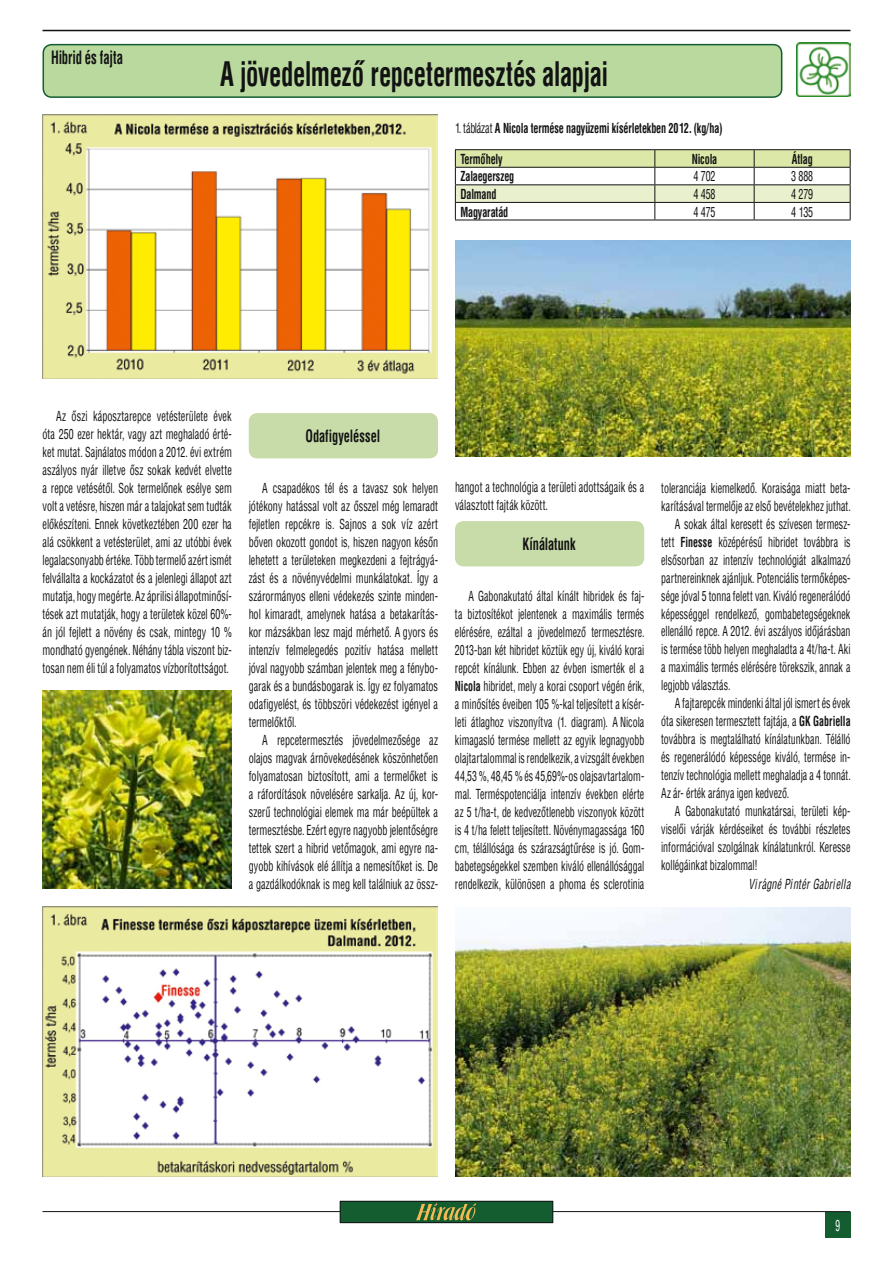
<style>
.page{position:relative;width:893px;height:1263px;background:#fff}
.page>*{position:absolute;margin:0;border:0;box-sizing:border-box;transform-origin:0 0}
.t1{font:700 condensed 33px "Switzerland HUN";color:#121212}
.t2{font:700 condensed 18px "Switzerland HUN";letter-spacing:.005em;color:#121212;scale:.94 1}
.t3{font:700 condensed 16.5px "Switzerland HUN";letter-spacing:.005em;color:#121212}
.t4{font:condensed 15px "Switzerland HUN";color:#fff;scale:.85 1}
.t5{font:condensed 13.5px/18px "Switzerland HUN";letter-spacing:.015em;color:#121212;text-align:justify}
.t6{font:700 condensed 13.5px "Switzerland HUN";color:#121212}
.t7{font:italic condensed 13.5px "Switzerland HUN";letter-spacing:-.01em;color:#121212}
.s1{font-weight:400}
.s2{font-weight:700}
</style>
<div class="page">
<div style="left:825px;top:1212px;width:25px;height:25px;background:#135d31"></div>
<hr style="left:43px;top:30px;width:807px;height:1px;background:#121212">
<hr style="left:43px;top:1211px;width:807px;height:1px;background:#121212">
<div style="left:340px;top:1201px;width:213px;height:22px;background:#135d31"></div>
<svg style="left:416px;top:1203px;width:60px;height:17px"></svg>
<div style="left:340px;top:1201px;width:213px;height:22px;border:1px solid #121212"></div>
<div style="left:43px;top:45px;width:739px;height:52px;background:#b9d99f;border-radius:9px"></div>
<div style="left:43px;top:44px;width:739px;height:54px;border:2px solid #135d31;border-radius:9px"></div>
<img style="left:796px;top:42px;width:54px;height:55px">
<div style="left:249px;top:413px;width:189px;height:45px;background:#c7dca8;border-radius:9px"></div>
<div style="left:455px;top:521px;width:189px;height:45px;background:#c7dca8;border-radius:9px"></div>
<hr style="left:455px;top:149px;width:200px;height:1px;background:#121212">
<hr style="left:655px;top:149px;width:99px;height:1px;background:#121212">
<hr style="left:754px;top:149px;width:96px;height:1px;background:#121212">
<hr style="left:455px;top:220px;width:200px;height:1px;background:#121212">
<hr style="left:655px;top:220px;width:99px;height:1px;background:#121212">
<hr style="left:754px;top:220px;width:96px;height:1px;background:#121212">
<svg style="left:455px;top:150px;width:396px;height:70px"></svg>
<img style="left:42px;top:115px;width:396px;height:263px">
<img style="left:42px;top:907px;width:396px;height:270px">
<img style="left:42px;top:691px;width:190px;height:198px">
<img style="left:455px;top:241px;width:395px;height:216px">
<img style="left:455px;top:907px;width:395px;height:270px">
<h2 class="t2" style="left:51px;top:46px;width:78px">Hibrid és fajta</h2>
<h1 class="t1" style="left:220px;top:54px;width:389px">A jövedelmező repcetermesztés alapjai</h1>
<p class="t6" style="left:455px;top:119px;width:269px"><span class="s1">1. táblázat</span> A Nicola termése nagyüzemi kísérletekben 2012. (kg/ha)</p>
<p class="t6" style="left:461px;top:151px;width:43px">Termőhely</p>
<p class="t6" style="left:692px;top:151px;width:27px">Nicola</p>
<p class="t6" style="left:792px;top:151px;width:22px">Átlag</p>
<p class="t6" style="left:461px;top:168px;width:55px">Zalaegerszeg</p>
<p class="t5" style="left:693px;top:167px;width:23px">4 702</p>
<p class="t5" style="left:791px;top:167px;width:23px">3 888</p>
<p class="t6" style="left:461px;top:186px;width:37px">Dalmand</p>
<p class="t5" style="left:693px;top:185px;width:23px">4 458</p>
<p class="t5" style="left:791px;top:185px;width:23px">4 279</p>
<p class="t6" style="left:461px;top:203px;width:49px">Magyaratád</p>
<p class="t5" style="left:693px;top:202px;width:23px">4 475</p>
<p class="t5" style="left:791px;top:202px;width:23px">4 135</p>
<p class="t5" style="left:43px;top:406px;width:191px;text-indent:14px">Az őszi káposztarepce vetésterülete évek óta 250 ezer hektár, vagy azt meghaladó érté&shy;ket mutat. Sajnálatos módon a 2012. évi extrém aszályos nyár illetve ősz sokak kedvét elvette a repce vetésétől. Sok termelőnek esélye sem volt a vetésre, hiszen már a talajokat sem tudták előkészíteni. Ennek következtében 200 ezer ha alá csökkent a vetésterület, ami az utóbbi évek legalacsonyabb értéke. Több termelő azért ismét felvállalta a kockázatot és a jelenlegi állapot azt mutatja, hogy megérte. Az áprilisi állapotminősí&shy;tések azt mutatják, hogy a területek közel 60%- án jól fejlett a növény és csak, mintegy 10 % mondható gyengének. Néhány tábla viszont biz&shy;tosan nem éli túl a folyamatos vízborítottságot.</p>
<p class="t3" style="left:306px;top:426px;width:76px">Odafigyeléssel</p>
<p class="t5" style="left:249px;top:478px;width:191px;text-indent:14px">A csapadékos tél és a tavasz sok helyen jótékony hatással volt az ősszel még lemaradt fejletlen repcékre is. Sajnos a sok víz azért bőven okozott gondot is, hiszen nagyon későn lehetett a területeken megkezdeni a fejtrágyá&shy;zást és a növényvédelmi munkálatokat. Így a szárormányos elleni védekezés szinte minden&shy;hol kimaradt, amelynek hatása a betakarítás&shy;kor mázsákban lesz majd mérhető. A gyors és intenzív felmelegedés pozitív hatása mellett jóval nagyobb számban jelentek meg a fénybo&shy;garak és a bundásbogarak is. Így ez folyamatos odafigyelést, és többszöri védekezést igényel a termelőktől.</p>
<p class="t5" style="left:249px;top:730px;width:191px;text-indent:14px">A repcetermesztés jövedelmezősége az olajos magvak árnövekedésének köszönhetően folyamatosan biztosított, ami a termelőket is a ráfordítások növelésére sarkalja. Az új, kor&shy;szerű technológiai elemek ma már beépültek a termesztésbe. Ezért egyre nagyobb jelentőségre tettek szert a hibrid vetőmagok, ami egyre na&shy;gyobb kihívások elé állítja a nemesítőket is. De a gazdálkodóknak is meg kell találniuk az össz-</p>
<p class="t5" style="left:455px;top:478px;width:191px">hangot a technológia a területi adottságaik és a választott fajták között.</p>
<p class="t3" style="left:522px;top:534px;width:55px">Kínálatunk</p>
<p class="t5" style="left:455px;top:586px;width:191px;text-indent:14px">A Gabonakutató által kínált hibridek és faj&shy;ta biztosítékot jelentenek a maximális termés elérésére, ezáltal a jövedelmező termesztésre.<br>2013-ban két hibridet köztük egy új, kiváló korai repcét kínálunk. Ebben az évben ismerték el a <span class="s2">Nicola</span> hibridet, mely a korai csoport végén érik, a minősítés éveiben 105 %-kal teljesített a kísér&shy;leti átlaghoz viszonyítva (1. diagram). A Nicola kimagasló termése mellett az egyik legnagyobb olajtartalommal is rendelkezik, a vizsgált években 44,53 %, 48,45 % és 45,69%-os olajsavtartalom&shy;mal. Terméspotenciálja intenzív években elérte az 5 t/ha-t, de kedvezőtlenebb viszonyok között is 4 t/ha felett teljesített. Növénymagassága 160 cm, télállósága és szárazságtűrése is jó. Gom&shy;babetegségekkel szemben kiváló ellenállósággal rendelkezik, különösen a phoma és sclerotinia</p>
<p class="t5" style="left:661px;top:478px;width:191px">toleranciája kiemelkedő. Koraisága miatt beta-</p>
<p class="t5" style="left:661px;top:496px;width:191px">karításával termelője az első bevételekhez juthat.</p>
<p class="t5" style="left:675px;top:514px;width:177px">A sokak által keresett és szívesen termesz-</p>
<p class="t5" style="left:661px;top:532px;width:191px">tett <span class="s2">Finesse</span> középérésű hibridet továbbra is</p>
<p class="t5" style="left:661px;top:550px;width:191px">elsősorban az intenzív technológiát alkalmazó</p>
<p class="t5" style="left:661px;top:568px;width:191px">partnereinknek ajánljuk. Potenciális termőképes-</p>
<p class="t5" style="left:661px;top:586px;width:191px">sége jóval 5 tonna felett van. Kiváló regenerálódó</p>
<p class="t5" style="left:661px;top:604px;width:191px">képességgel rendelkező, gombabetegségeknek</p>
<p class="t5" style="left:661px;top:622px;width:191px">ellenálló repce. A 2012. évi aszályos időjárásban</p>
<p class="t5" style="left:661px;top:640px;width:191px">is termése több helyen meghaladta a 4t/ha-t. Aki</p>
<p class="t5" style="left:661px;top:658px;width:191px">a maximális termés elérésére törekszik, annak a</p>
<p class="t5" style="left:661px;top:676px;width:70px">legjobb választás.</p>
<p class="t5" style="left:675px;top:694px;width:177px">A fajtarepcék mindenki által jól ismert és évek</p>
<p class="t5" style="left:661px;top:712px;width:191px">óta sikeresen termesztett fajtája, a <span class="s2">GK Gabriella</span></p>
<p class="t5" style="left:661px;top:730px;width:191px">továbbra is megtalálható kínálatunkban. Télálló</p>
<p class="t5" style="left:661px;top:748px;width:191px">és regenerálódó képessége kiváló, termése in-</p>
<p class="t5" style="left:661px;top:766px;width:191px">tenzív technológia mellett meghaladja a 4 tonnát.</p>
<p class="t5" style="left:661px;top:784px;width:129px">Az ár- érték aránya igen kedvező.</p>
<p class="t5" style="left:675px;top:802px;width:177px">A Gabonakutató munkatársai, területi kép-</p>
<p class="t5" style="left:661px;top:820px;width:191px">viselői várják kérdéseiket és további részletes</p>
<p class="t5" style="left:661px;top:838px;width:191px">információval szolgálnak kínálatunkról. Keresse</p>
<p class="t5" style="left:661px;top:856px;width:97px">kollégáinkat bizalommal!</p>
<p class="t7" style="left:748px;top:875px;width:104px">Virágné Pintér Gabriella</p>
<p class="t4" style="left:835px;top:1216px;width:7px">9</p>
</div>
